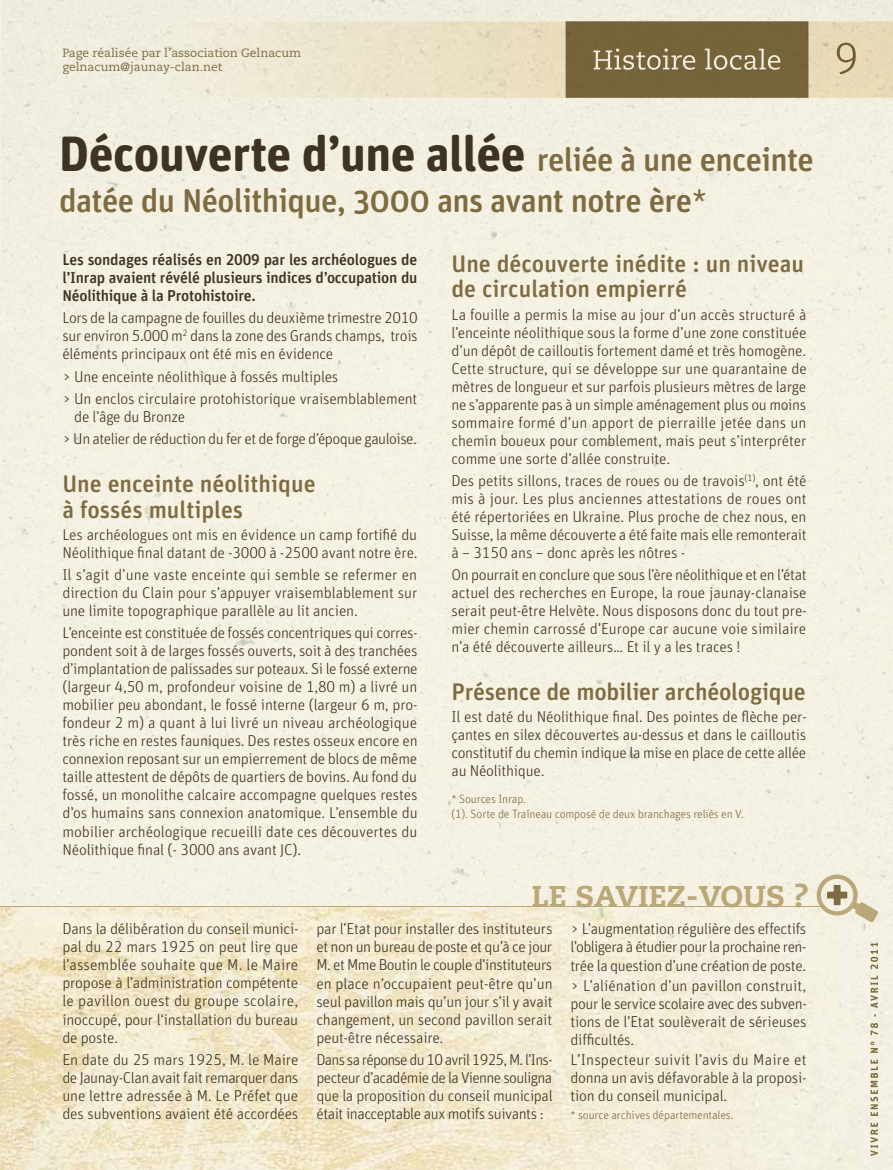
<style>
.page{position:relative;width:893px;height:1170px;background:#fff}
.page>*{position:absolute;margin:0;border:0;box-sizing:border-box;transform-origin:0 0}
.t1{font:700 49.5px "Unit Rounded";letter-spacing:-.01em;color:#3e3322}
.t2{font:500 33px "Unit Rounded";letter-spacing:-.02em;color:#7e6b41}
.t3{font:800 30px "Caecilia";color:#bba878}
.t4{font:500 24px/25.5px "Unit Rounded Tf";color:#7e6b41}
.t5{font:300 15.75px/18px "Unit Rounded Tf";letter-spacing:-.015em;color:#3e3322;text-align:justify}
.t6{font:500 15.75px/18px "Unit Rounded Tf";letter-spacing:-.015em;color:#3e3322;text-align:justify}
.t7{font:300 12px/15px "Unit Rounded Tf";letter-spacing:-.015em;color:#7e6b41}
.t8{font:12px/14.4px "Caecilia";color:#7e6b41}
.s1{font-weight:500;font-size:33px;color:#7e6b41}
.s2{font-weight:400}
</style>
<div class="page">
<hr style="left:0;top:0;width:1px;height:1169px;background:#faf6e7">
<div style="left:1px;top:0;width:629px;height:797px;background:#f5f1e2"></div>
<div style="left:630px;top:0;width:263px;height:906px;background:#f5f2e2"></div>
<div style="left:1px;top:797px;width:524px;height:109px;background:#f6f2e3"></div>
<div style="left:525px;top:797px;width:106px;height:109px;background:#f5f2e2"></div>
<img style="left:594px;top:21px;width:299px;height:77px">
<img style="left:148px;top:21px;width:446px;height:77px">
<img style="left:594px;top:48px;width:186px;height:22px">
<img style="left:837px;top:43px;width:19px;height:31px">
<img style="left:1px;top:906px;width:892px;height:263px">
<img style="left:870px;top:942px;width:8px;height:213px">
<svg style="left:817px;top:874px;width:61px;height:48px;background:#dbd2b9"></svg>
<hr style="left:0;top:906px;width:822px;height:1px;background:#bba878">
<p class="t8" style="left:62px;top:45px;width:240px">Page réalisée par l’association Gelnacum gelnacum@jaunay-clan.net</p>
<h1 class="t1" style="left:59px;top:122px;width:756px">Découverte d’une allée <span class="s1">reliée à une enceinte</span></h1>
<h2 class="t2" style="left:59px;top:179px;width:650px">datée du Néolithique, 3000 ans avant notre ère<span class="s2">*</span></h2>
<p class="t6" style="left:62px;top:250px;width:357px">Les sondages réalisés en 2009 par les archéologues de l’Inrap avaient révélé plusieurs indices d’occupation du Néolithique à la Protohistoire.</p>
<p class="t5" style="left:62px;top:308px;width:357px">Lors de la campagne de fouilles du deuxième trimestre 2010 sur environ 5.000 m<sup>2</sup> dans la zone des Grands champs, trois éléments principaux ont été mis en évidence</p>
<p class="t5" style="left:62px;top:364px;width:357px;line-height:22.2px">&gt; Une enceinte néolithique à fossés multiples<br>&gt; Un enclos circulaire protohistorique vraisemblablement</p>
<p class="t5" style="left:62px;top:405px;width:356px;line-height:22.2px;text-indent:12px">de l’âge du Bronze<br>&gt; Un atelier de réduction du fer et de forge d’époque gauloise.</p>
<h3 class="t4" style="left:62px;top:470px;width:255px">Une enceinte néolithique à fossés multiples</h3>
<p class="t5" style="left:62px;top:525px;width:357px">Les archéologues ont mis en évidence un camp fortifié du<br>Néolithique final datant de -3000 à -2500 avant notre ère.</p>
<p class="t5" style="left:62px;top:565px;width:357px">Il s’agit d’une vaste enceinte qui semble se refermer en direction du Clain pour s’appuyer vraisemblablement sur une limite topographique parallèle au lit ancien.</p>
<p class="t5" style="left:62px;top:623px;width:357px">L’enceinte est constituée de fossés concentriques qui corres&shy;pondent soit à de larges fossés ouverts, soit à des tranchées d’implantation de palissades sur poteaux. Si le fossé externe (largeur 4,50 m, profondeur voisine de 1,80 m) a livré un mobilier peu abondant, le fossé interne (largeur 6 m, pro&shy;fondeur 2 m) a quant à lui livré un niveau archéologique très riche en restes fauniques. Des restes osseux encore en connexion reposant sur un empierrement de blocs de même taille attestent de dépôts de quartiers de bovins. Au fond du fossé, un monolithe calcaire accompagne quelques restes d’os humains sans connexion anatomique. L’ensemble du mobilier archéologique recueilli date ces découvertes du Néolithique final (- 3000 ans avant JC).</p>
<h3 class="t4" style="left:451px;top:250px;width:354px">Une découverte inédite : un niveau de circulation empierré</h3>
<p class="t5" style="left:451px;top:304px;width:357px">La fouille a permis la mise au jour d’un accès structuré à l’enceinte néolithique sous la forme d’une zone constituée d’un dépôt de cailloutis fortement damé et très homogène.<br>Cette structure, qui se développe sur une quarantaine de mètres de longueur et sur parfois plusieurs mètres de large ne s’apparente pas à un simple aménagement plus ou moins sommaire formé d’un apport de pierraille jetée dans un chemin boueux pour comblement, mais peut s’interpréter comme une sorte d’allée construite.</p>
<p class="t5" style="left:451px;top:471px;width:357px">Des petits sillons, traces de roues ou de travois<sup>(1)</sup>, ont été mis à jour. Les plus anciennes attestations de roues ont été répertoriées en Ukraine. Plus proche de chez nous, en Suisse, la même découverte a été faite mais elle remonterait à – 3150 ans – donc après les nôtres -</p>
<p class="t5" style="left:451px;top:565px;width:357px">On pourrait en conclure que sous l’ère néolithique et en l’état actuel des recherches en Europe, la roue jaunay-clanaise serait peut-être Helvète. Nous disposons donc du tout pre&shy;mier chemin carrossé d’Europe car aucune voie similaire n’a été découverte ailleurs… Et il y a les traces !</p>
<h3 class="t4" style="left:451px;top:678px;width:356px">Présence de mobilier archéologique</h3>
<p class="t5" style="left:451px;top:707px;width:357px">Il est daté du Néolithique final. Des pointes de flèche per&shy;çantes en silex découvertes au-dessus et dans le cailloutis constitutif du chemin indique la mise en place de cette allée au Néolithique.</p>
<p class="t7" style="left:451px;top:790px;width:294px">* Sources Inrap.<br>(1). Sorte de Traîneau composé de deux branchages reliés en V.</p>
<p class="t5" style="left:62px;top:919px;width:238px">Dans la délibération du conseil munici&shy;pal du 22 mars 1925 on peut lire que l’assemblée souhaite que M. le Maire propose à l’administration compétente le pavillon ouest du groupe scolaire, inoccupé, pour l‘installation du bureau de poste.</p>
<p class="t5" style="left:62px;top:1049px;width:238px">En date du 25 mars 1925, M. le Maire de Jaunay-Clan avait fait remarquer dans une lettre adressée à M. Le Préfet que des subventions avaient été accordées</p>
<h3 class="t3" style="left:531px;top:877px;width:278px">LE SAVIEZ-VOUS ?</h3>
<p class="t5" style="left:316px;top:919px;width:238px">par l’Etat pour installer des instituteurs et non un bureau de poste et qu’à ce jour M. et Mme Boutin le couple d’instituteurs en place n’occupaient peut-être qu’un seul pavillon mais qu’un jour s’il y avait changement, un second pavillon serait peut-être nécessaire.</p>
<p class="t5" style="left:316px;top:1049px;width:238px">Dans sa réponse du 10 avril 1925, M. l’Ins&shy;pecteur d’académie de la Vienne souligna que la proposition du conseil municipal était inacceptable aux motifs suivants :</p>
<p class="t5" style="left:570px;top:919px;width:238px">&gt; L’augmentation régulière des effectifs l’obligera à étudier pour la prochaine ren&shy;trée la question d’une création de poste.</p>
<p class="t5" style="left:570px;top:975px;width:238px">&gt; L’aliénation d’un pavillon construit, pour le service scolaire avec des subven&shy;tions de l’Etat soulèverait de sérieuses difficultés.</p>
<p class="t5" style="left:570px;top:1049px;width:238px">L’Inspecteur suivit l’avis du Maire et donna un avis défavorable à la proposi&shy;tion du conseil municipal.</p>
<p class="t7" style="left:570px;top:1106px;width:165px">* source archives départementales.</p>
</div>
